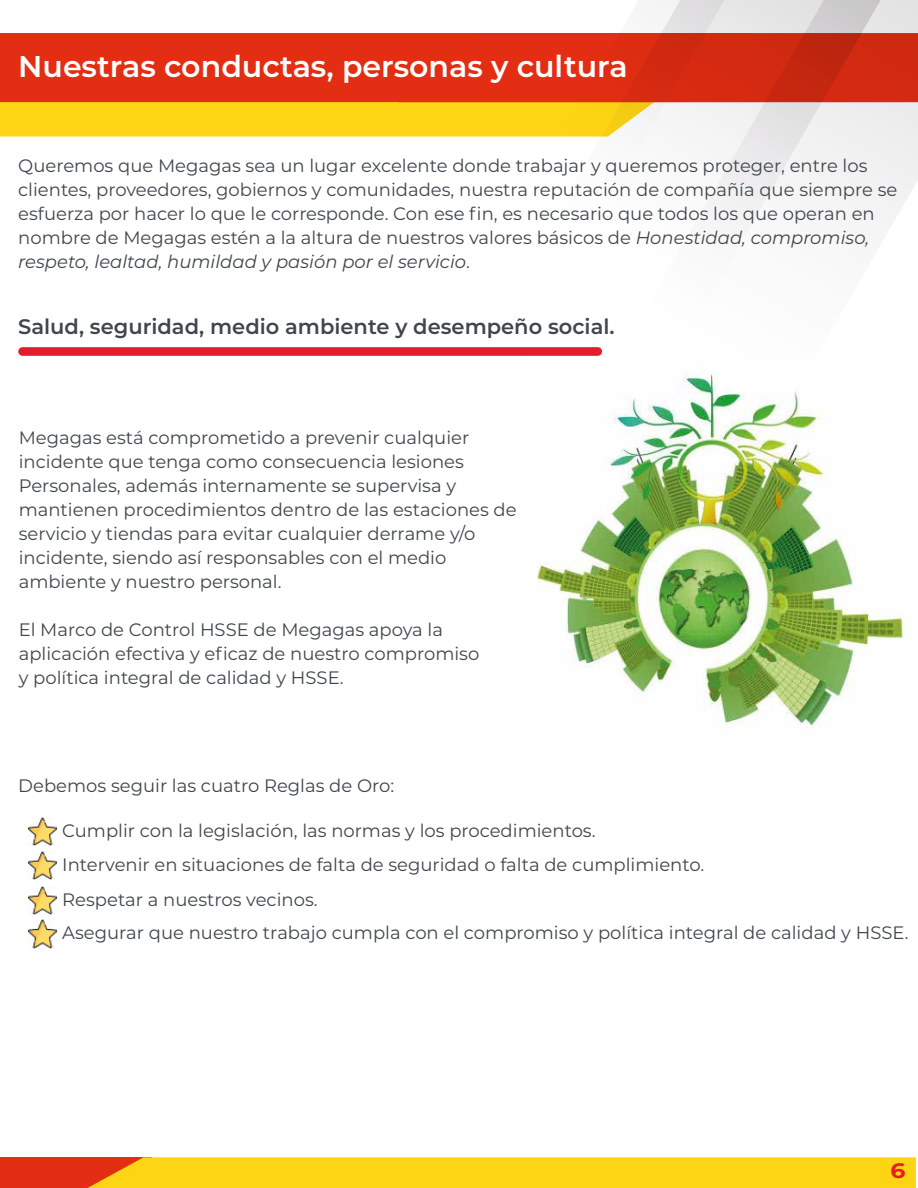
<style>
.page{position:relative;width:918px;height:1188px;background:#fff}
.page>*{position:absolute;margin:0;border:0;box-sizing:border-box;transform-origin:0 0}
.t1{font:600 30px "Montserrat";color:#fff}
.t2{font:600 21px "Montserrat";color:#40464d}
.t3{font:700 21px "Montserrat";color:#e41d2a;scale:1.12 1}
.t4{font:18px/24px "Montserrat";color:#40464d}
.s1{font-style:italic}
</style>
<div class="page">
<div style="left:0;top:102px;width:515px;height:35px;background:#fed514"></div>
<div style="left:0;top:33px;width:515px;height:69px;background:#e42e13"></div>
<svg style="left:515px;top:33px;width:66px;height:104px;background:#ec6514"></svg>
<svg style="left:581px;top:0;width:337px;height:352px"></svg>
<div style="left:0;top:1157px;width:152px;height:31px;background:#e42e13"></div>
<div style="left:88px;top:1157px;width:828px;height:31px;background:#fed514"></div>
<div style="left:18px;top:347px;width:584px;height:9px;background:#e41d2a;border-radius:4px"></div>
<img style="left:29px;top:818px;width:27px;height:28px">
<img style="left:29px;top:920px;width:27px;height:28px">
<img style="left:29px;top:886px;width:27px;height:28px">
<img style="left:29px;top:852px;width:27px;height:28px">
<img style="left:537px;top:374px;width:368px;height:355px">
<h1 class="t1" style="left:18px;top:45px;width:611px">Nuestras conductas, personas y cultura</h1>
<p class="t4" style="left:18px;top:153px;width:881px">Queremos que Megagas sea un lugar excelente donde trabajar y queremos proteger, entre los clientes, proveedores, gobiernos y comunidades, nuestra reputación de compañía que siempre se esfuerza por hacer lo que le corresponde. Con ese fin, es necesario que todos los que operan en nombre de Megagas estén a la altura de nuestros valores básicos de <span class="s1">Honestidad, compromiso, respeto, lealtad, humildad y pasión por el servicio</span>.</p>
<p class="t2" style="left:18px;top:312px;width:598px">Salud, seguridad, medio ambiente y desempeño social.</p>
<p class="t4" style="left:19px;top:425px;width:499px">Megagas está comprometido a prevenir cualquier incidente que tenga como consecuencia lesiones Personales, además internamente se supervisa y mantienen procedimientos dentro de las estaciones de servicio y tiendas para evitar cualquier derrame y/o incidente, siendo así responsables con el medio ambiente y nuestro personal.</p>
<p class="t4" style="left:19px;top:617px;width:462px">El Marco de Control HSSE de Megagas apoya la aplicación efectiva y eficaz de nuestro compromiso y política integral de calidad y HSSE.</p>
<p class="t4" style="left:18px;top:773px;width:378px">Debemos seguir las cuatro Reglas de Oro:</p>
<p class="t4" style="left:62px;top:813px;width:848px;line-height:34px">Cumplir con la legislación, las normas y los procedimientos.<br>Intervenir en situaciones de falta de seguridad o falta de cumplimiento.<br>Respetar a nuestros vecinos.<br>Asegurar que nuestro trabajo cumpla con el compromiso y política integral de calidad y HSSE.</p>
<p class="t3" style="left:891px;top:1155px;width:15px">6</p>
</div>
